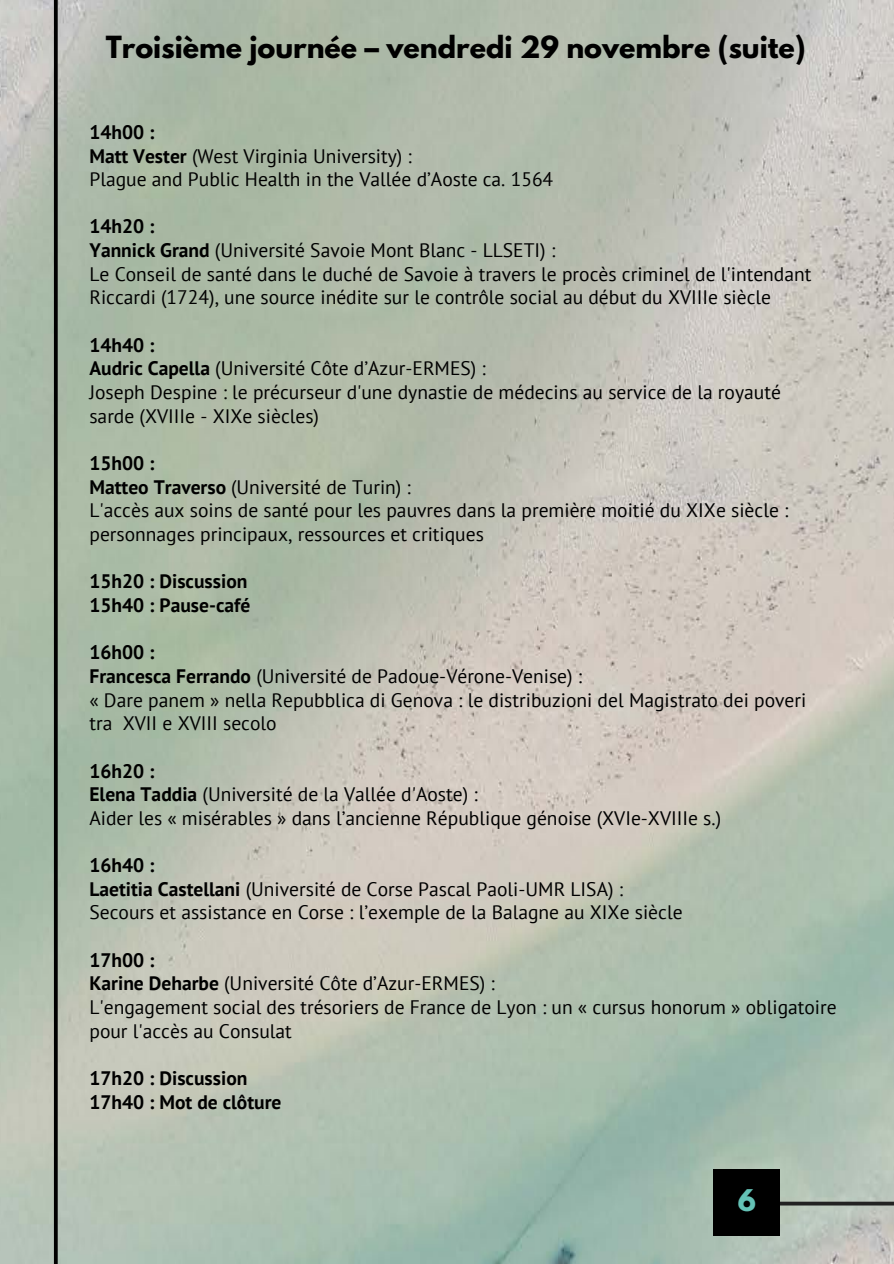
<style>
.page{position:relative;width:894px;height:1264px;background:#fff}
.page>*{position:absolute;margin:0;border:0;box-sizing:border-box;transform-origin:0 0}
.t1{font:700 27px "League Spartan";color:#000}
.t2{font:700 26.55px "League Spartan";color:#64c2b6}
.t3{font:19.5px/23.7px "PT Sans";color:#000}
.t4{font:700 19.5px/23.7px "PT Sans";color:#000}
.s1{font-weight:700}
</style>
<div class="page">
<img style="left:0;top:0;width:893px;height:1263px">
<svg style="left:41px;top:0;width:30px;height:1263px;background:#9ea99b"></svg>
<svg style="left:779px;top:1188px;width:114px;height:30px;background:#a5b0a6"></svg>
<div style="left:713px;top:1169px;width:66px;height:66px;background:#000"></div>
<h1 class="t1" style="left:106px;top:34px;width:701px">Troisième journée – vendredi 29 novembre (suite)</h1>
<p class="t3" style="left:89px;top:120px;width:465px"><span class="s1">14h00 :<br>Matt Vester</span> (West Virginia University) :<br>Plague and Public Health in the Vallée d’Aoste ca. 1564</p>
<p class="t3" style="left:89px;top:214px;width:723px"><span class="s1">14h20 :<br>Yannick Grand</span> (Université Savoie Mont Blanc - LLSETI) :<br>Le Conseil de santé dans le duché de Savoie à travers le procès criminel de l'intendant Riccardi (1724), une source inédite sur le contrôle social au début du XVIIIe siècle</p>
<p class="t3" style="left:89px;top:332px;width:692px"><span class="s1">14h40 :<br>Audric Capella</span> (Université Côte d’Azur-ERMES) :<br>Joseph Despine : le précurseur d'une dynastie de médecins au service de la royauté sarde (XVIIIe - XIXe siècles)</p>
<p class="t3" style="left:89px;top:451px;width:700px"><span class="s1">15h00 :<br>Matteo Traverso</span> (Université de Turin) :<br>L'accès aux soins de santé pour les pauvres dans la première moitié du XIXe siècle : personnages principaux, ressources et critiques</p>
<p class="t4" style="left:89px;top:569px;width:162px">15h20 : Discussion<br>15h40 : Pause-café</p>
<p class="t3" style="left:89px;top:640px;width:718px"><span class="s1">16h00 :<br>Francesca Ferrando</span> (Université de Padoue-Vérone-Venise) :<br>« Dare panem » nella Repubblica di Genova : le distribuzioni del Magistrato dei poveri tra XVII e XVIII secolo</p>
<p class="t3" style="left:89px;top:758px;width:633px"><span class="s1">16h20 :<br>Elena Taddia</span> (Université de la Vallée d'Aoste) :<br>Aider les « misérables » dans l’ancienne République génoise (XVIe-XVIIIe s.)</p>
<p class="t3" style="left:89px;top:853px;width:594px"><span class="s1">16h40 :<br>Laetitia Castellani</span> (Université de Corse Pascal Paoli-UMR LISA) :<br>Secours et assistance en Corse : l’exemple de la Balagne au XIXe siècle</p>
<p class="t3" style="left:89px;top:947px;width:748px"><span class="s1">17h00 :<br>Karine Deharbe</span> (Université Côte d’Azur-ERMES) :<br>L'engagement social des trésoriers de France de Lyon : un « cursus honorum » obligatoire pour l'accès au Consulat</p>
<p class="t4" style="left:89px;top:1065px;width:193px">17h20 : Discussion<br>17h40 : Mot de clôture</p>
<h2 class="t2" style="left:737px;top:1186px;width:20px">6</h2>
</div>
